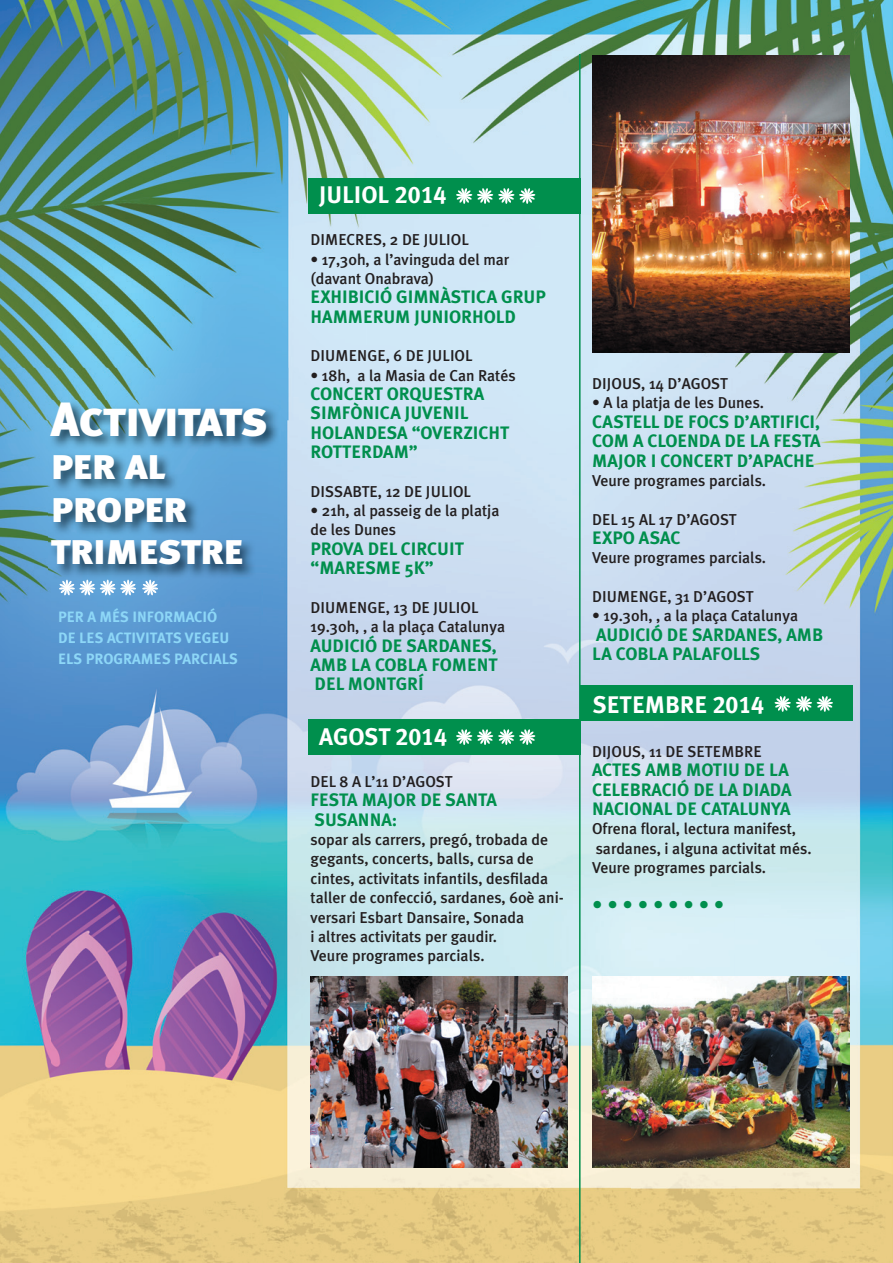
<style>
.page{position:relative;width:893px;height:1263px;background:#fff}
.page>*{position:absolute;margin:0;border:0;box-sizing:border-box;transform-origin:0 0}
.t1{font:48px "Meta Black Caps";letter-spacing:-.02em;color:#fff}
.t2{font:42px/42.8px "Meta Black Caps";letter-spacing:-.015em;color:#fff}
.t3{font:24px "Meta Plus Bold Caps";color:#fff}
.t4{font:900 21px "Meta Plus";color:#008f4d}
.t5{font:700 18px/19.4px "Meta Plus";color:#008f4d}
.t6{font:500 15.75px/19.4px "Meta Plus";color:#231f20}
.t7{font:15px/21px "Meta Plus Bold Caps";color:#8dd7f7}
</style>
<div class="page">
<img style="left:0;top:0;width:735px;height:420px">
<img style="left:735px;top:0;width:158px;height:1263px">
<img style="left:0;top:420px;width:52px;height:843px">
<img style="left:263px;top:420px;width:473px;height:843px">
<img style="left:52px;top:579px;width:211px;height:684px">
<img style="left:49px;top:400px;width:231px;height:179px">
<svg style="left:56px;top:577px;width:105px;height:21px"></svg>
<img style="left:592px;top:977px;width:257px;height:190px">
<img style="left:592px;top:56px;width:257px;height:296px">
<img style="left:310px;top:977px;width:258px;height:190px">
<div style="left:580px;top:686px;width:272px;height:35px;background:#008f4d"></div>
<svg style="left:774px;top:696px;width:59px;height:16px"></svg>
<hr style="left:579px;top:54px;width:2px;height:1209px;background:#008f4d">
<div style="left:308px;top:179px;width:273px;height:35px;background:#008f4d"></div>
<svg style="left:456px;top:188px;width:80px;height:16px"></svg>
<div style="left:308px;top:720px;width:273px;height:35px;background:#008f4d"></div>
<svg style="left:456px;top:729px;width:80px;height:16px"></svg>
<h1 class="t1" style="left:51px;top:390px;width:219px">Activitats</h1>
<h2 class="t2" style="left:51px;top:442px;width:194px">per al proper trimestre</h2>
<p class="t7" style="left:58px;top:606px;width:181px">PER A MÉS INFORMACIÓ<br>DE LES ACTIVITATS VEGEU<br>ELS PROGRAMES PARCIALS</p>
<h3 class="t3" style="left:319px;top:181px;width:129px">JULIOL 2014</h3>
<p class="t6" style="left:311px;top:230px;width:160px">DIMECRES, 2 DE JULIOL</p>
<p class="t6" style="left:311px;top:249px;width:200px">• 17,30h, a l’avinguda del mar (davant Onabrava)</p>
<p class="t5" style="left:311px;top:287px;width:237px">EXHIBICIÓ GIMNÀSTICA GRUP<br>HAMMERUM JUNIORHOLD</p>
<p class="t6" style="left:311px;top:346px;width:163px">DIUMENGE, 6 DE JULIOL</p>
<p class="t6" style="left:311px;top:365px;width:207px">• 18h, a la Masia de Can Ratés</p>
<p class="t5" style="left:311px;top:384px;width:200px">CONCERT ORQUESTRA<br>SIMFÒNICA JUVENIL<br>HOLANDESA “OVERZICHT<br>ROTTERDAM”</p>
<p class="t6" style="left:311px;top:481px;width:162px">DISSABTE, 12 DE JULIOL</p>
<p class="t6" style="left:311px;top:501px;width:190px">• 21h, al passeig de la platja de les Dunes</p>
<p class="t5" style="left:311px;top:539px;width:155px">PROVA DEL CIRCUIT “MARESME 5K”</p>
<p class="t6" style="left:311px;top:598px;width:196px">DIUMENGE, 13 DE JULIOL<br>19.30h, , a la plaça Catalunya</p>
<p class="t5" style="left:311px;top:636px;width:189px;text-align:justify">AUDICIÓ DE SARDANES, AMB LA COBLA FOMENT DEL MONTGRÍ</p>
<h3 class="t3" style="left:319px;top:722px;width:129px">AGOST 2014</h3>
<p class="t6" style="left:311px;top:772px;width:144px">DEL 8 A L’11 D’AGOST</p>
<p class="t5" style="left:311px;top:790px;width:188px">FESTA MAJOR DE SANTA<br>SUSANNA:</p>
<p class="t6" style="left:311px;top:830px;width:255px">sopar als carrers, pregó, trobada de gegants, concerts, balls, cursa de cintes, activitats infantils, desfilada taller de confecció, sardanes, 60è ani&shy;versari Esbart Dansaire, Sonada<br>i altres activitats per gaudir.<br>Veure programes parcials.</p>
<p class="t6" style="left:592px;top:374px;width:138px">DIJOUS, 14 D’AGOST</p>
<p class="t6" style="left:592px;top:393px;width:174px">• A la platja de les Dunes.</p>
<p class="t5" style="left:592px;top:412px;width:230px;text-align:justify">CASTELL DE FOCS D’ARTIFICI, COM A CLOENDA DE LA FESTA MAJOR I CONCERT D’APACHE</p>
<p class="t6" style="left:592px;top:471px;width:176px">Veure programes parcials.</p>
<p class="t6" style="left:592px;top:509px;width:146px">DEL 15 AL 17 D’AGOST</p>
<p class="t5" style="left:592px;top:528px;width:90px">EXPO ASAC</p>
<p class="t6" style="left:592px;top:548px;width:176px">Veure programes parcials.</p>
<p class="t6" style="left:592px;top:587px;width:163px">DIUMENGE, 31 D’AGOST</p>
<p class="t6" style="left:592px;top:606px;width:207px">• 19.30h, , a la plaça Catalunya</p>
<p class="t5" style="left:592px;top:625px;width:232px">AUDICIÓ DE SARDANES, AMB<br>LA COBLA PALAFOLLS</p>
<h3 class="t3" style="left:593px;top:690px;width:173px">SETEMBRE 2014</h3>
<p class="t6" style="left:592px;top:741px;width:171px">DIJOUS, 11 DE SETEMBRE</p>
<p class="t5" style="left:592px;top:760px;width:201px">ACTES AMB MOTIU DE LA<br>CELEBRACIÓ DE LA DIADA<br>NACIONAL DE CATALUNYA</p>
<p class="t6" style="left:592px;top:819px;width:221px">Ofrena floral, lectura manifest, sardanes, i alguna activitat més.<br>Veure programes parcials.</p>
<h3 class="t4" style="left:592px;top:892px;width:134px">• • • • • • • • •</h3>
</div>
